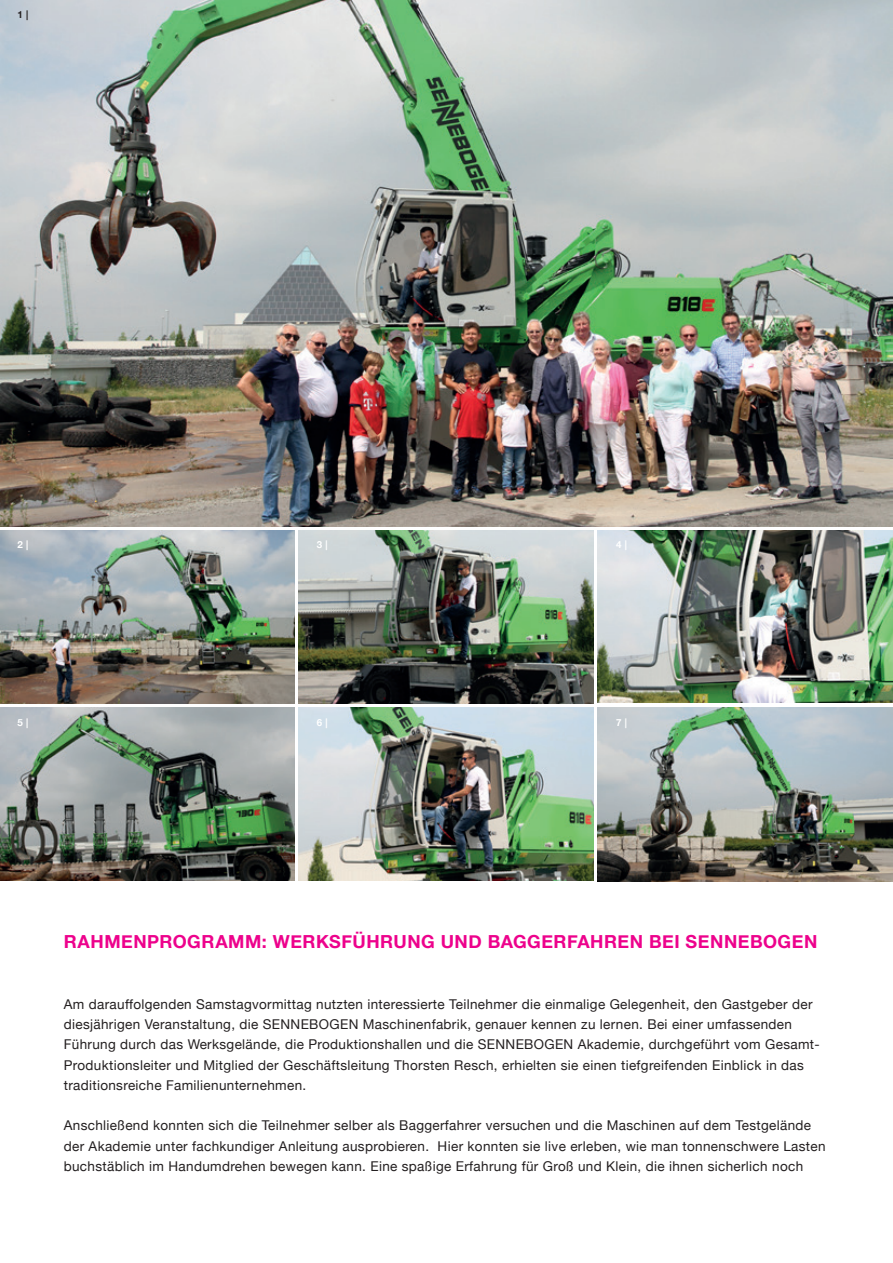
<style>
.page{position:relative;width:893px;height:1263px;background:#fff}
.page>*{position:absolute;margin:0;border:0;box-sizing:border-box;transform-origin:0 0}
.t1{font:700 18px "Helvetica Neue";letter-spacing:.03em;color:#ed028c}
.t2{font:13.5px/20.2px "Helvetica Neue";letter-spacing:.025em;color:#231f20}
.t3{font:700 9.75px "Helvetica Neue";color:#fff}
.t4{font:700 9.75px "Helvetica Neue";color:#231f20}
</style>
<div class="page">
<img style="left:598px;top:708px;width:295px;height:173px">
<img style="left:0;top:0;width:893px;height:526px">
<img style="left:0;top:531px;width:294px;height:172px">
<img style="left:298px;top:531px;width:296px;height:172px">
<img style="left:598px;top:531px;width:295px;height:171px">
<img style="left:0;top:708px;width:294px;height:172px">
<img style="left:298px;top:708px;width:296px;height:172px">
<p class="t4" style="left:18px;top:7px;width:12px">1 |</p>
<p class="t3" style="left:18px;top:537px;width:12px">2 |</p>
<p class="t3" style="left:317px;top:537px;width:12px">3 |</p>
<p class="t3" style="left:616px;top:537px;width:12px">4 |</p>
<p class="t3" style="left:18px;top:714px;width:12px">5 |</p>
<p class="t3" style="left:317px;top:714px;width:12px">6 |</p>
<p class="t3" style="left:616px;top:714px;width:12px">7 |</p>
<h1 class="t1" style="left:64px;top:928px;width:755px">RAHMENPROGRAMM: WERKSFÜHRUNG UND BAGGERFAHREN BEI SENNEBOGEN</h1>
<p class="t2" style="left:64px;top:995px;width:757px">Am darauffolgenden Samstagvormittag nutzten interessierte Teilnehmer die einmalige Gelegenheit, den Gastgeber der diesjährigen Veranstaltung, die SENNEBOGEN Maschinenfabrik, genauer kennen zu lernen. Bei einer umfassenden Führung durch das Werksgelände, die Produktionshallen und die SENNEBOGEN Akademie, durchgeführt vom Gesamt-Produktionsleiter und Mitglied der Geschäftsleitung Thorsten Resch, erhielten sie einen tiefgreifenden Einblick in das traditionsreiche Familienunternehmen.</p>
<p class="t2" style="left:64px;top:1116px;width:763px">Anschließend konnten sich die Teilnehmer selber als Baggerfahrer versuchen und die Maschinen auf dem Testgelände der Akademie unter fachkundiger Anleitung ausprobieren. Hier konnten sie live erleben, wie man tonnenschwere Lasten buchstäblich im Handumdrehen bewegen kann. Eine spaßige Erfahrung für Groß und Klein, die ihnen sicherlich noch</p>
</div>
